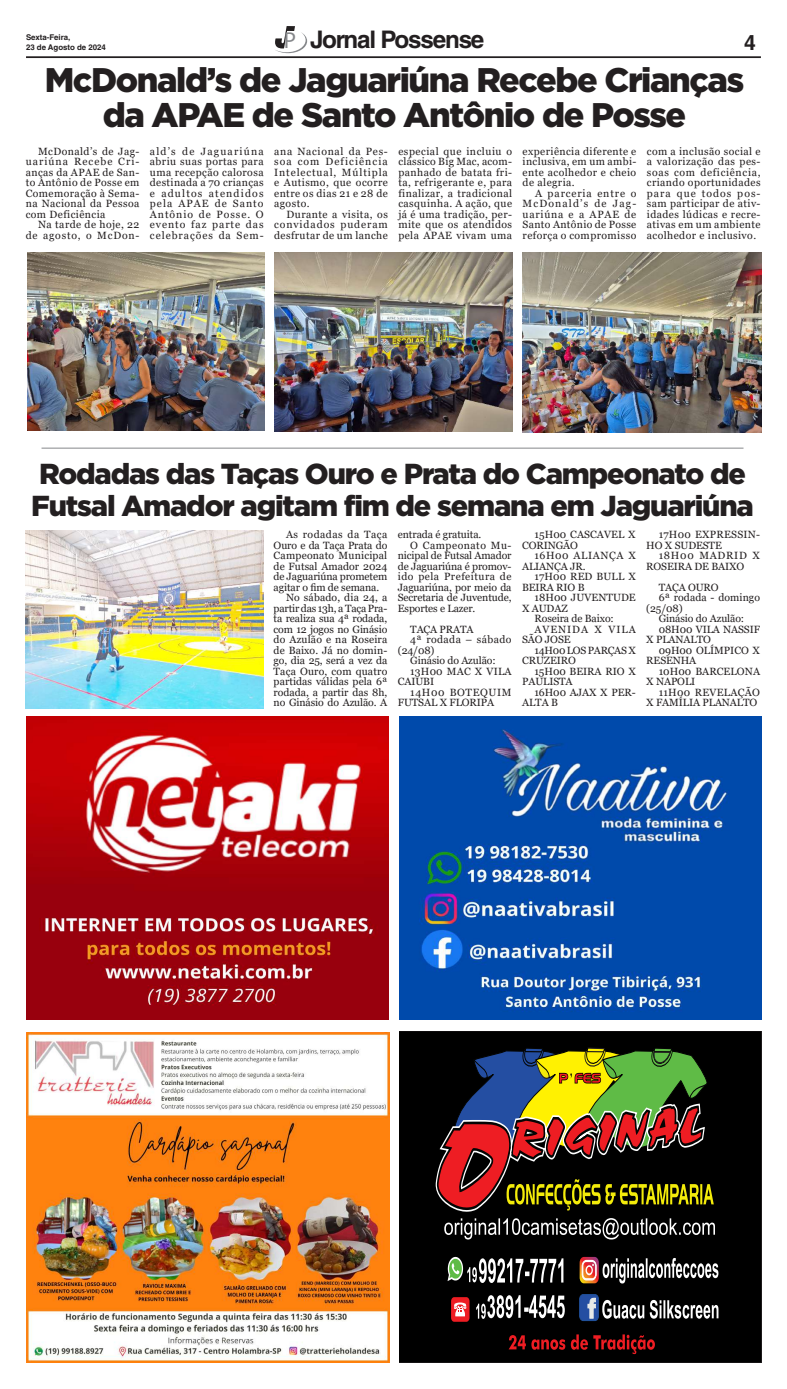
<style>
.page{position:relative;width:787px;height:1389px;background:#fff}
.page>*{position:absolute;margin:0;border:0;box-sizing:border-box;transform-origin:0 0}
.t1{font:900 34.12px/35px "Gotham";letter-spacing:-.04em;color:#231f20;text-align:center}
.t2{font:900 28.88px/32.4px "Gotham";letter-spacing:-.04em;color:#231f20}
.t3{font:700 24.24px "Helvetica LT Std";letter-spacing:-.05em;color:#231f20}
.t4{font:700 21px "Helvetica LT Std";color:#231f20}
.t5{font:10.5px/10.5px "Georgia";letter-spacing:.01em;color:#231f20;text-align:justify}
.t6{font:10.5px/10.5px "Georgia";letter-spacing:-.01em;color:#231f20}
.t7{font:10.5px "Georgia";letter-spacing:.045em;color:#231f20}
.t8{font:10.5px/10.5px "Georgia";letter-spacing:.055em;color:#231f20}
.t9{font:10.5px/10.5px "Georgia";letter-spacing:.06em;color:#231f20;text-align:right}
.t10{font:10.5px "Georgia";letter-spacing:-.015em;color:#231f20}
.t11{font:10.5px "Georgia";letter-spacing:.035em;color:#231f20}
.t12{font:10.5px "Georgia";letter-spacing:-.025em;color:#231f20}
.t13{font:10.5px "Georgia";letter-spacing:.09em;color:#231f20}
.t14{font:700 7.88px/9.5px "Helvetica LT Std";color:#231f20}
.s1{font-family:"Myriad Pro";font-weight:400;font-size:23.01px;color:#86888b}
</style>
<div class="page">
<hr style="left:26px;top:56px;width:734px;height:2px;background:#231f20">
<svg style="left:275px;top:26px;width:32px;height:27px"></svg>
<img style="left:27px;top:1032px;width:362px;height:331px">
<div style="left:399px;top:1031px;width:362px;height:332px;background:#000"></div>
<svg style="left:435px;top:1043px;width:279px;height:196px;background:#554527"></svg>
<svg style="left:476px;top:1295px;width:88px;height:24px"></svg>
<svg style="left:447px;top:1257px;width:116px;height:26px"></svg>
<svg style="left:579px;top:1257px;width:139px;height:26px"></svg>
<svg style="left:451px;top:1297px;width:18px;height:25px"></svg>
<svg style="left:579px;top:1295px;width:139px;height:26px;background:#464b53"></svg>
<svg style="left:508px;top:1334px;width:146px;height:20px;background:#47080a"></svg>
<img style="left:27px;top:716px;width:361px;height:304px">
<img style="left:399px;top:716px;width:362px;height:304px">
<img style="left:28px;top:253px;width:236px;height:177px">
<img style="left:274px;top:253px;width:238px;height:178px">
<img style="left:522px;top:253px;width:239px;height:180px">
<img style="left:25px;top:530px;width:238px;height:179px">
<hr style="left:41px;top:448px;width:702px;height:1px;background:#86888b">
<p class="t14" style="left:26px;top:33px;width:81px">Sexta-Feira,<br>23 de Agosto de 2024</p>
<h3 class="t3" style="left:283px;top:25px;width:202px"><span class="s1">P</span> Jornal Possense</h3>
<h3 class="t4" style="left:743px;top:30px;width:13px">4</h3>
<h1 class="t1" style="left:45px;top:61px;width:700px">McDonald’s de Jaguariúna Recebe Crianças da APAE de Santo Antônio de Posse</h1>
<p class="t5" style="left:26px;top:146px;width:115px;text-indent:12px">McDonald’s de Jag&shy;uariúna Recebe Cri&shy;anças da APAE de San&shy;to Antônio de Posse em Comemoração à Sema&shy;na Nacional da Pessoa com Deficiência</p>
<p class="t9" style="left:26px;top:220px;width:115px">Na tarde de hoje, 22 de agosto, o McDon-</p>
<p class="t5" style="left:398px;top:146px;width:115px">especial que incluiu o clássico Big Mac, acom&shy;panhado de batata fri&shy;ta, refrigerante e, para finalizar, a tradicional casquinha. A ação, que já é uma tradição, per&shy;mite que os atendidos pela APAE vivam uma</p>
<p class="t5" style="left:522px;top:146px;width:115px">experiência diferente e inclusiva, em um ambi&shy;ente acolhedor e cheio de alegria.</p>
<p class="t5" style="left:150px;top:146px;width:115px">ald’s de Jaguariúna abriu suas portas para uma recepção calorosa destinada a 70 crianças e adultos atendidos pela APAE de Santo Antônio de Posse. O evento faz parte das celebrações da Sem-</p>
<p class="t5" style="left:274px;top:146px;width:115px">ana Nacional da Pes&shy;soa com Deficiência Intelectual, Múltipla e Autismo, que ocorre entre os dias 21 e 28 de agosto.</p>
<p class="t5" style="left:646px;top:146px;width:115px">com a inclusão social e a valorização das pes&shy;soas com deficiência, criando oportunidades para que todos pos&shy;sam participar de ativ&shy;idades lúdicas e recre&shy;ativas em um ambiente acolhedor e inclusivo.</p>
<p class="t5" style="left:522px;top:188px;width:115px;text-indent:12px">A parceria entre o McDonald’s de Jag&shy;uariúna e a APAE de Santo Antônio de Posse reforça o compromisso</p>
<p class="t5" style="left:274px;top:209px;width:115px;text-indent:12px">Durante a visita, os convidados puderam desfrutar de um lanche</p>
<h2 class="t2" style="left:31px;top:457px;width:724px">Rodadas das Taças Ouro e Prata do Campeonato de<br>Futsal Amador agitam fim de semana em Jaguariúna</h2>
<p class="t7" style="left:286px;top:528px;width:103px">As rodadas da Taça</p>
<p class="t6" style="left:273px;top:540px;width:115px">Ouro e da Taça Prata do</p>
<p class="t5" style="left:273px;top:551px;width:115px">Campeonato Municipal</p>
<p class="t5" style="left:273px;top:561px;width:115px">de Futsal Amador 2024</p>
<p class="t6" style="left:273px;top:572px;width:115px">de Jaguariúna prometem</p>
<p class="t6" style="left:273px;top:582px;width:107px">agitar o fim de semana.</p>
<p class="t5" style="left:286px;top:593px;width:103px">No sábado, dia 24, a</p>
<p class="t10" style="left:273px;top:602px;width:115px">partir das 13h, a Taça Pra-</p>
<p class="t6" style="left:273px;top:614px;width:115px">ta realiza sua 4ª rodada,</p>
<p class="t6" style="left:273px;top:624px;width:115px">com 12 jogos no Ginásio</p>
<p class="t5" style="left:273px;top:635px;width:115px">do Azulão e na Roseira</p>
<p class="t5" style="left:273px;top:645px;width:115px">de Baixo. Já no domin-</p>
<p class="t6" style="left:273px;top:656px;width:115px">go, dia 25, será a vez da</p>
<p class="t5" style="left:273px;top:666px;width:115px">Taça Ouro, com quatro</p>
<p class="t5" style="left:273px;top:677px;width:115px">partidas válidas pela 6ª</p>
<p class="t5" style="left:273px;top:687px;width:115px">rodada, a partir das 8h,</p>
<p class="t6" style="left:273px;top:698px;width:115px">no Ginásio do Azulão. A</p>
<p class="t6" style="left:397px;top:530px;width:85px">entrada é gratuita.</p>
<p class="t7" style="left:410px;top:539px;width:103px">O Campeonato Mu-</p>
<p class="t6" style="left:397px;top:551px;width:115px">nicipal de Futsal Amador</p>
<p class="t6" style="left:397px;top:561px;width:115px">de Jaguariúna é promov-</p>
<p class="t7" style="left:397px;top:570px;width:115px">ido pela Prefeitura de</p>
<p class="t6" style="left:397px;top:582px;width:115px">Jaguariúna, por meio da</p>
<p class="t6" style="left:397px;top:593px;width:115px">Secretaria de Juventude,</p>
<p class="t6" style="left:397px;top:603px;width:79px">Esportes e Lazer.</p>
<p class="t6" style="left:410px;top:624px;width:65px">TAÇA PRATA</p>
<p class="t11" style="left:410px;top:633px;width:103px">4ª rodada – sábado</p>
<p class="t5" style="left:397px;top:645px;width:38px">(24/08)</p>
<p class="t6" style="left:410px;top:656px;width:87px">Ginásio do Azulão:</p>
<p class="t5" style="left:410px;top:666px;width:103px">13H00 MAC X VILA</p>
<p class="t5" style="left:397px;top:677px;width:38px">CAIUBI</p>
<p class="t8" style="left:410px;top:687px;width:103px">14H00 BOTEQUIM</p>
<p class="t6" style="left:397px;top:698px;width:98px">FUTSAL X FLORIPA</p>
<p class="t5" style="left:646px;top:530px;width:115px;text-indent:12px">17H00 EXPRESSIN-<br>HO X SUDESTE</p>
<p class="t6" style="left:646px;top:551px;width:115px;text-indent:12px">18H00 MADRID X<br>ROSEIRA DE BAIXO</p>
<p class="t6" style="left:658px;top:582px;width:61px">TAÇA OURO</p>
<p class="t5" style="left:658px;top:593px;width:103px">6ª rodada - domingo</p>
<p class="t5" style="left:646px;top:603px;width:38px">(25/08)</p>
<p class="t6" style="left:658px;top:614px;width:87px">Ginásio do Azulão:</p>
<p class="t6" style="left:658px;top:624px;width:103px">08H00 VILA NASSIF</p>
<p class="t6" style="left:646px;top:635px;width:66px">X PLANALTO</p>
<p class="t5" style="left:658px;top:645px;width:103px">09H00 OLÍMPICO X</p>
<p class="t6" style="left:646px;top:656px;width:52px">RESENHA</p>
<p class="t5" style="left:658px;top:666px;width:103px">10H00 BARCELONA</p>
<p class="t5" style="left:646px;top:677px;width:50px">X NAPOLI</p>
<p class="t5" style="left:658px;top:687px;width:103px">11H00 REVELAÇÃO</p>
<p class="t6" style="left:646px;top:698px;width:112px">X FAMÍLIA PLANALTO</p>
<p class="t5" style="left:522px;top:530px;width:115px;text-indent:12px">15H00 CASCAVEL X<br>CORINGÃO</p>
<p class="t8" style="left:522px;top:551px;width:115px;text-indent:12px">16H00 ALIANÇA X<br>ALIANÇA JR.</p>
<p class="t5" style="left:522px;top:572px;width:115px;text-indent:12px">17H00 RED BULL X<br>BEIRA RIO B</p>
<p class="t5" style="left:534px;top:593px;width:103px">18H00 JUVENTUDE</p>
<p class="t5" style="left:522px;top:603px;width:47px">X AUDAZ</p>
<p class="t6" style="left:534px;top:614px;width:81px">Roseira de Baixo:</p>
<p class="t13" style="left:534px;top:623px;width:103px">AVENIDA X VILA</p>
<p class="t5" style="left:522px;top:635px;width:50px">SÃO JOSE</p>
<p class="t12" style="left:534px;top:644px;width:103px">14H00 LOS PARÇAS X</p>
<p class="t6" style="left:522px;top:656px;width:55px">CRUZEIRO</p>
<p class="t5" style="left:534px;top:666px;width:103px">15H00 BEIRA RIO X</p>
<p class="t6" style="left:522px;top:677px;width:52px">PAULISTA</p>
<p class="t5" style="left:534px;top:687px;width:103px">16H00 AJAX X PER-</p>
<p class="t5" style="left:522px;top:698px;width:37px">ALTA B</p>
</div>
